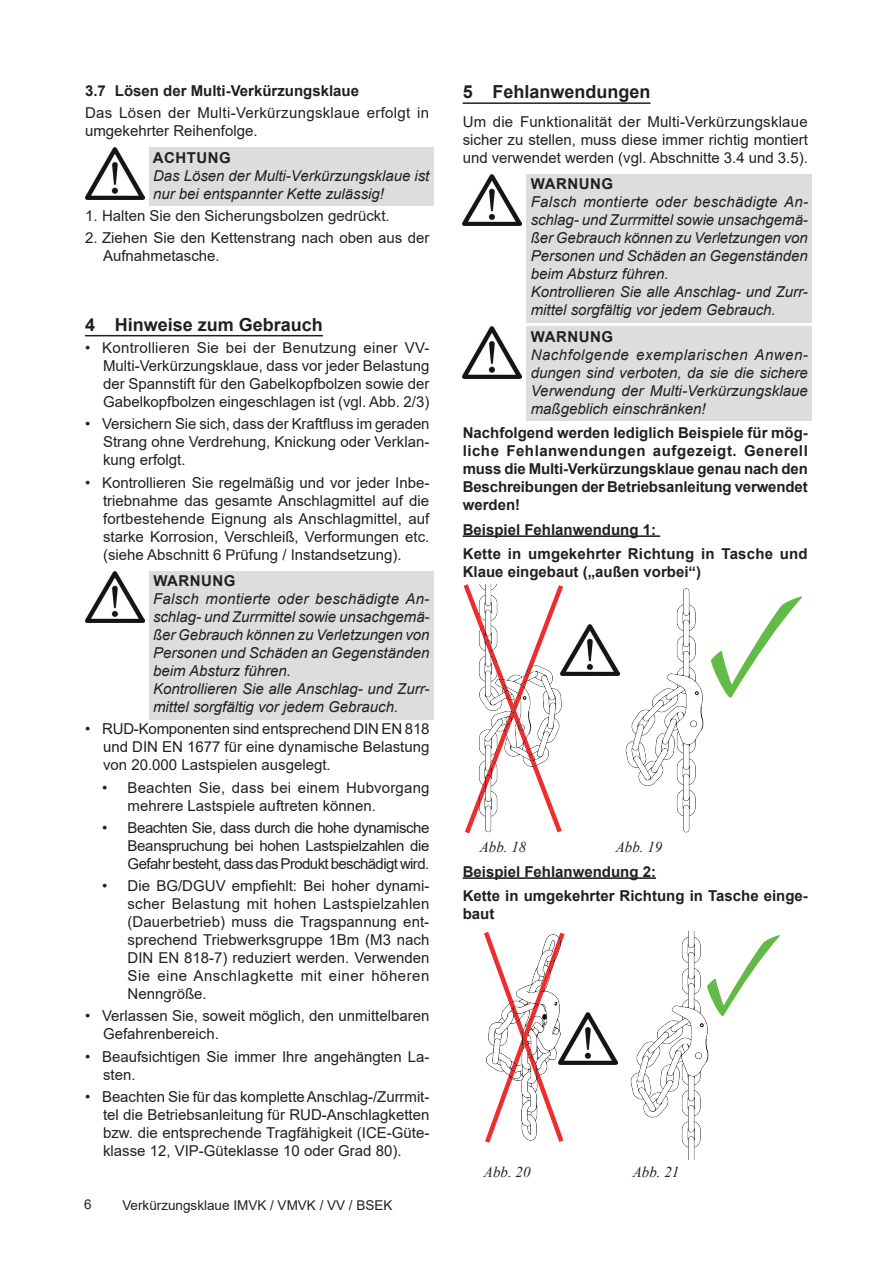
<style>
.page{position:relative;width:893px;height:1263px;background:#fff}
.page>*{position:absolute;margin:0;border:0;box-sizing:border-box;transform-origin:0 0}
.t1{font:150px "Minion Pro";color:#62bb46}
.t2{font:120px "Minion Pro";color:#62bb46}
.t3{font:700 18px "Arial";color:#231f20}
.t4{font:15px/18px "Arial";color:#231f20;text-align:justify}
.t5{font:italic 15px/18px "Arial";color:#231f20}
.t6{font:700 15px/18px "Arial";color:#231f20}
.t7{font:15px/18px "Arial";letter-spacing:.02em;color:#231f20}
.t8{font:700 15px "Arial";letter-spacing:.035em;color:#231f20}
.t9{font:italic 15px "Times New Roman";color:#231f20}
.t10{font:13.5px "Arial";color:#231f20}
</style>
<div class="page">
<div style="left:149px;top:148px;width:285px;height:22px;background:#dcdddf"></div>
<div style="left:149px;top:166px;width:285px;height:40px;background:#dcdddf"></div>
<hr style="left:85px;top:335px;width:238px;height:1px;background:#231f20">
<div style="left:149px;top:571px;width:285px;height:22px;background:#dcdddf"></div>
<div style="left:149px;top:589px;width:285px;height:94px;background:#dcdddf"></div>
<div style="left:149px;top:679px;width:285px;height:40px;background:#dcdddf"></div>
<img style="left:85px;top:148px;width:59px;height:51px">
<img style="left:85px;top:571px;width:59px;height:52px">
<hr style="left:463px;top:102px;width:187px;height:2px;background:#231f20">
<div style="left:526px;top:174px;width:286px;height:23px;background:#dcdddf"></div>
<div style="left:526px;top:192px;width:286px;height:95px;background:#dcdddf"></div>
<div style="left:526px;top:282px;width:286px;height:41px;background:#dcdddf"></div>
<div style="left:526px;top:327px;width:286px;height:22px;background:#dcdddf"></div>
<div style="left:526px;top:345px;width:286px;height:76px;background:#dcdddf"></div>
<hr style="left:463px;top:535px;width:197px;height:2px;background:#231f20">
<hr style="left:463px;top:877px;width:193px;height:2px;background:#231f20">
<img style="left:463px;top:174px;width:59px;height:52px">
<img style="left:463px;top:327px;width:59px;height:51px">
<img style="left:567px;top:624px;width:53px;height:52px">
<img style="left:463px;top:585px;width:99px;height:249px">
<img style="left:625px;top:588px;width:79px;height:245px">
<img style="left:565px;top:1013px;width:52px;height:51px">
<img style="left:484px;top:932px;width:81px;height:211px">
<img style="left:630px;top:932px;width:79px;height:227px">
<p class="t6" style="left:85px;top:82px;width:275px">3.7 Lösen der Multi-Verkürzungsklaue</p>
<p class="t7" style="left:85px;top:104px;width:346px">Das Lösen der Multi-Verkürzungsklaue erfolgt in umgekehrter Reihenfolge.</p>
<p class="t8" style="left:153px;top:147px;width:80px">ACHTUNG</p>
<p class="t5" style="left:153px;top:167px;width:278px">Das Lösen der Multi-Verkürzungsklaue ist nur bei entspannter Kette zulässig!</p>
<p class="t4" style="left:85px;top:207px;width:306px">1. Halten Sie den Sicherungsbolzen gedrückt.</p>
<p class="t4" style="left:103px;top:229px;width:328px;text-indent:-18px">2. Ziehen Sie den Kettenstrang nach oben aus der<br>Aufnahmetasche.</p>
<p class="t3" style="left:85px;top:312px;width:239px">4 Hinweise zum Gebrauch</p>
<p class="t4" style="left:103px;top:339px;width:328px;text-indent:-18px">• Kontrollieren Sie bei der Benutzung einer VV-Multi-Verkürzungsklaue, dass vor jeder Belastung der Spannstift für den Gabelkopfbolzen sowie der Gabelkopfbolzen eingeschlagen ist (vgl. Abb. 2/3)</p>
<p class="t4" style="left:103px;top:415px;width:328px;text-indent:-18px">• Versichern Sie sich, dass der Kraftfluss im geraden Strang ohne Verdrehung, Knickung oder Verklan&shy;kung erfolgt.</p>
<p class="t4" style="left:103px;top:473px;width:328px;text-indent:-18px">• Kontrollieren Sie regelmäßig und vor jeder Inbe&shy;triebnahme das gesamte Anschlagmittel auf die fortbestehende Eignung als Anschlagmittel, auf starke Korrosion, Verschleiß, Verformungen etc. (siehe Abschnitt 6 Prüfung / Instandsetzung).</p>
<p class="t8" style="left:153px;top:570px;width:84px">WARNUNG</p>
<p class="t5" style="left:153px;top:590px;width:278px">Falsch montierte oder beschädigte An&shy;schlag- und Zurrmittel sowie unsachgemä&shy;ßer Gebrauch können zu Verletzungen von Personen und Schäden an Gegenständen beim Absturz führen.<br>Kontrollieren Sie alle Anschlag- und Zurr&shy;mittel sorgfältig vor jedem Gebrauch.</p>
<p class="t4" style="left:103px;top:720px;width:328px;text-indent:-18px">• RUD-Komponenten sind entsprechend DIN EN 818 und DIN EN 1677 für eine dynamische Belastung von 20.000 Lastspielen ausgelegt.</p>
<p class="t4" style="left:128px;top:778px;width:303px;text-indent:-26px">• Beachten Sie, dass bei einem Hubvorgang mehrere Lastspiele auftreten können.</p>
<p class="t4" style="left:128px;top:818px;width:303px;text-indent:-26px">• Beachten Sie, dass durch die hohe dynamische Beanspruchung bei hohen Lastspielzahlen die Gefahr besteht, dass das Produkt beschädigt wird.</p>
<p class="t4" style="left:128px;top:877px;width:303px;text-indent:-26px">• Die BG/DGUV empfiehlt: Bei hoher dynami&shy;scher Belastung mit hohen Lastspielzahlen (Dauerbetrieb) muss die Tragspannung ent&shy;sprechend Triebwerksgruppe 1Bm (M3 nach DIN EN 818-7) reduziert werden. Verwenden Sie eine Anschlagkette mit einer höheren Nenngröße.</p>
<p class="t4" style="left:103px;top:1007px;width:328px;text-indent:-18px">• Verlassen Sie, soweit möglich, den unmittelbaren<br>Gefahrenbereich.</p>
<p class="t4" style="left:103px;top:1047px;width:328px;text-indent:-18px">• Beaufsichtigen Sie immer Ihre angehängten La&shy;sten.</p>
<p class="t4" style="left:103px;top:1088px;width:328px;text-indent:-18px">• Beachten Sie für das komplette Anschlag-/Zurrmit&shy;tel die Betriebsanleitung für RUD-Anschlagketten bzw. die entsprechende Tragfähigkeit (ICE-Güte&shy;klasse 12, VIP-Güteklasse 10 oder Grad 80).</p>
<p class="t10" style="left:84px;top:1194px;width:9px">6</p>
<p class="t10" style="left:122px;top:1195px;width:272px">Verkürzungsklaue IMVK / VMVK / VV / BSEK</p>
<p class="t3" style="left:463px;top:79px;width:189px">5 Fehlanwendungen</p>
<p class="t4" style="left:463px;top:112px;width:347px">Um die Funktionalität der Multi-Verkürzungsklaue sicher zu stellen, muss diese immer richtig montiert und verwendet werden (vgl. Abschnitte 3.4 und 3.5).</p>
<p class="t8" style="left:531px;top:173px;width:84px">WARNUNG</p>
<p class="t5" style="left:531px;top:193px;width:279px">Falsch montierte oder beschädigte An&shy;schlag- und Zurrmittel sowie unsachgemä&shy;ßer Gebrauch können zu Verletzungen von Personen und Schäden an Gegenständen beim Absturz führen.<br>Kontrollieren Sie alle Anschlag- und Zurr&shy;mittel sorgfältig vor jedem Gebrauch.</p>
<p class="t8" style="left:531px;top:326px;width:84px">WARNUNG</p>
<p class="t5" style="left:531px;top:346px;width:279px;text-align:justify">Nachfolgende exemplarischen Anwen&shy;dungen sind verboten, da sie die sichere Verwendung der Multi-Verkürzungsklaue maßgeblich einschränken!</p>
<p class="t6" style="left:463px;top:424px;width:347px;text-align:justify">Nachfolgend werden lediglich Beispiele für mög&shy;liche Fehlanwendungen aufgezeigt. Generell muss die Multi-Verkürzungsklaue genau nach den Beschreibungen der Betriebsanleitung verwendet werden!</p>
<p class="t6" style="left:463px;top:517px;width:347px;line-height:24.3px">Beispiel Fehlanwendung 1:<br>Kette in umgekehrter Richtung in Tasche und</p>
<p class="t6" style="left:463px;top:563px;width:240px">Klaue eingebaut („außen vorbei“)</p>
<h1 class="t1" style="left:705px;top:541px;width:104px">✓</h1>
<p class="t9" style="left:480px;top:837px;width:48px">Abb. 18</p>
<p class="t9" style="left:616px;top:837px;width:48px">Abb. 19</p>
<p class="t6" style="left:463px;top:859px;width:347px;line-height:24.3px">Beispiel Fehlanwendung 2:<br>Kette in umgekehrter Richtung in Tasche einge-</p>
<p class="t6" style="left:463px;top:905px;width:33px">baut</p>
<h2 class="t2" style="left:703px;top:890px;width:83px">✓</h2>
<p class="t9" style="left:484px;top:1162px;width:48px">Abb. 20</p>
<p class="t9" style="left:633px;top:1162px;width:48px">Abb. 21</p>
</div>
